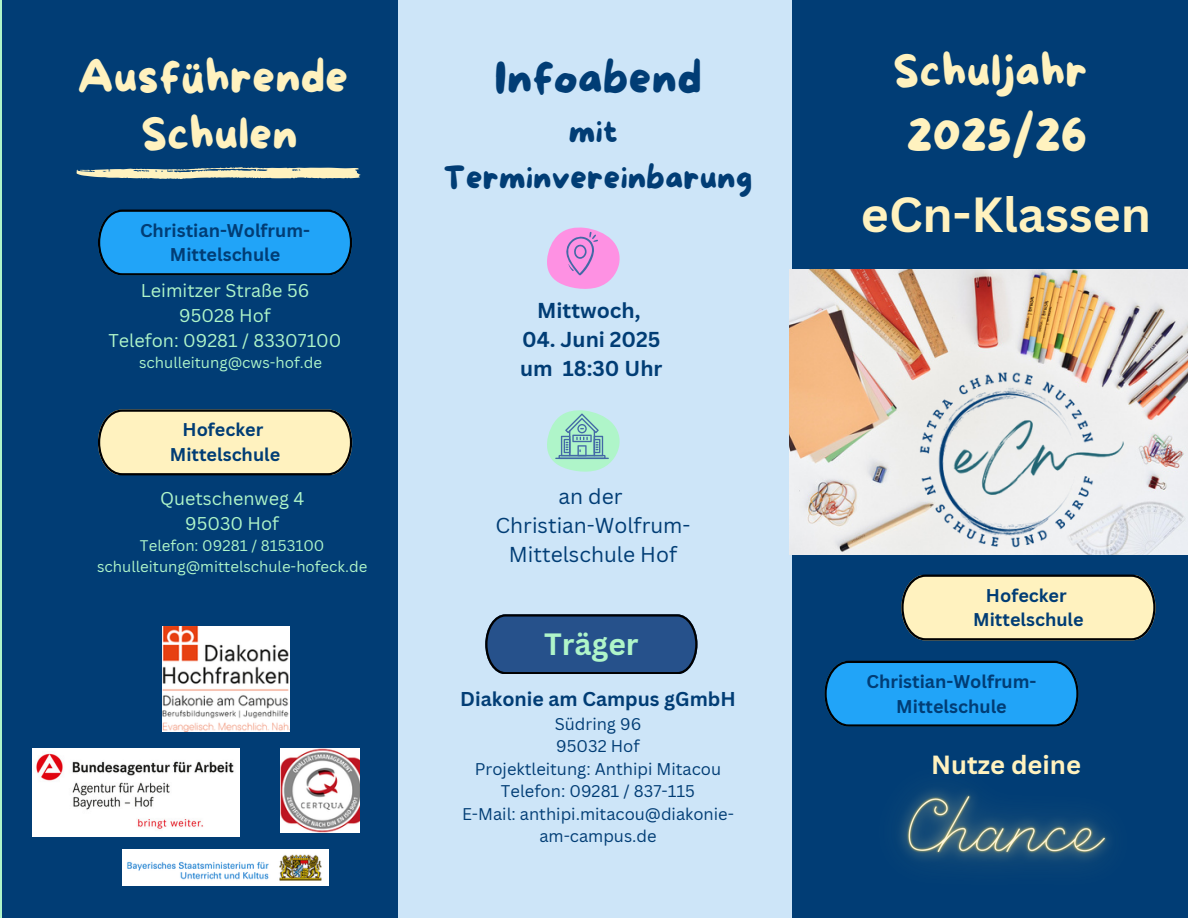
<style>
.page{position:relative;width:1188px;height:918px;background:#fff}
.page>*{position:absolute;margin:0;border:0;box-sizing:border-box;transform-origin:0 0}
.t1{font:700 48px "Canva Sans";color:#fff2bf}
.t2{font:45px/63px "More Sugar";color:#fff2bf}
.t3{font:45px "More Sugar";color:#013d75}
.t4{font:33px/46.2px "More Sugar";color:#013d75;text-align:center}
.t5{font:700 30px "Canva Sans";color:#aff5c9}
.t6{font:700 25.5px "Canva Sans";color:#fff2bf}
.t7{font:21px/29.2px "Canva Sans";color:#013d75;text-align:center}
.t8{font:700 21px/29.2px "Canva Sans";color:#013d75}
.t9{font:700 19.5px "Canva Sans";color:#013d75}
.t10{font:700 18px "Canva Sans";color:#013d75}
.t11{font:18px "Canva Sans";color:#aff5c9}
.t12{font:16.5px/22.5px "Canva Sans";color:#013d75;text-align:center}
.t13{font:15px/20.2px "Canva Sans";color:#aff5c9;text-align:center}
</style>
<div class="page">
<div style="left:394px;top:0;width:399px;height:918px;background:#cde5f8"></div>
<div style="left:793px;top:0;width:395px;height:918px;background:#013d75"></div>
<svg style="left:547px;top:227px;width:73px;height:62px"></svg>
<svg style="left:547px;top:410px;width:73px;height:62px"></svg>
<hr style="left:555px;top:458px;width:54px;height:1px;background:#4369a6">
<div style="left:3px;top:0;width:395px;height:918px;background:#013d75"></div>
<img style="left:162px;top:627px;width:127px;height:105px">
<img style="left:281px;top:749px;width:78px;height:83px">
<svg style="left:76px;top:167px;width:285px;height:12px"></svg>
<svg style="left:98px;top:409px;width:254px;height:66px;background:#e1d8ad"></svg>
<svg style="left:98px;top:210px;width:254px;height:65px;background:#1d94e2"></svg>
<img style="left:123px;top:849px;width:206px;height:36px">
<svg style="left:824px;top:661px;width:255px;height:54px;background:#1e98e7"></svg>
<svg style="left:901px;top:575px;width:255px;height:65px;background:#e3daae"></svg>
<img style="left:790px;top:270px;width:398px;height:284px">
<svg style="left:485px;top:614px;width:212px;height:60px;background:#295083"></svg>
<img style="left:32px;top:749px;width:207px;height:88px">
<img style="left:888px;top:351px;width:236px;height:204px">
<img style="left:830px;top:715px;width:281px;height:149px">
<p class="t2" style="left:78px;top:51px;width:272px;line-height:57.3px;text-align:center">Ausführende<br>Schulen</p>
<p class="t10" style="left:140px;top:217px;width:171px">Christian-Wolfrum-</p>
<p class="t10" style="left:170px;top:242px;width:112px">Mittelschule</p>
<p class="t11" style="left:141px;top:278px;width:170px">Leimitzer Straße 56</p>
<p class="t11" style="left:179px;top:303px;width:93px">95028 Hof</p>
<h4 class="t11" style="left:108px;top:327px;width:235px">Telefon: 09281 / 83307100</h4>
<p class="t13" style="left:139px;top:352px;width:184px">schulleitung@cws-hof.de</p>
<h2 class="t10" style="left:183px;top:417px;width:82px">Hofecker</h2>
<p class="t10" style="left:170px;top:442px;width:112px">Mittelschule</p>
<h3 class="t11" style="left:160px;top:486px;width:146px">Quetschenweg 4</h3>
<p class="t11" style="left:185px;top:511px;width:95px">95030 Hof</p>
<p class="t13" style="left:97px;top:535px;width:272px">Telefon: 09281 / 8153100 schulleitung@mittelschule-hofeck.de</p>
<h6 class="t3" style="left:494px;top:53px;width:209px">Infoabend</h6>
<h6 class="t4" style="left:444px;top:111px;width:310px">mit<br>Terminvereinbarung</h6>
<p class="t8" style="left:537px;top:295px;width:105px">Mittwoch,</p>
<p class="t8" style="left:520px;top:324px;width:144px">04. Juni 2025 um 18:30 Uhr</p>
<p class="t7" style="left:558px;top:481px;width:66px">an der</p>
<p class="t7" style="left:496px;top:510px;width:196px">Christian-Wolfrum-<br>Mittelschule Hof</p>
<p class="t5" style="left:544px;top:623px;width:96px">Träger</p>
<p class="t9" style="left:460px;top:685px;width:277px">Diakonie am Campus gGmbH</p>
<p class="t12" style="left:555px;top:712px;width:88px">Südring 96</p>
<p class="t12" style="left:556px;top:735px;width:85px">95032 Hof</p>
<p class="t12" style="left:475px;top:757px;width:248px">Projektleitung: Anthipi Mitacou</p>
<p class="t12" style="left:501px;top:780px;width:196px">Telefon: 09281 / 837-115</p>
<p class="t12" style="left:462px;top:802px;width:273px">E-Mail: anthipi.mitacou@diakonie&shy;am-campus.de</p>
<p class="t2" style="left:893px;top:42px;width:196px">Schuljahr<br>2025/26</p>
<p class="t1" style="left:861px;top:180px;width:292px">eCn-Klassen</p>
<p class="t10" style="left:986px;top:582px;width:82px">Hofecker</p>
<p class="t10" style="left:973px;top:607px;width:112px">Mittelschule</p>
<p class="t10" style="left:867px;top:669px;width:171px">Christian-Wolfrum-</p>
<p class="t10" style="left:896px;top:693px;width:112px">Mittelschule</p>
<p class="t6" style="left:931px;top:746px;width:151px">Nutze deine</p>
</div>
